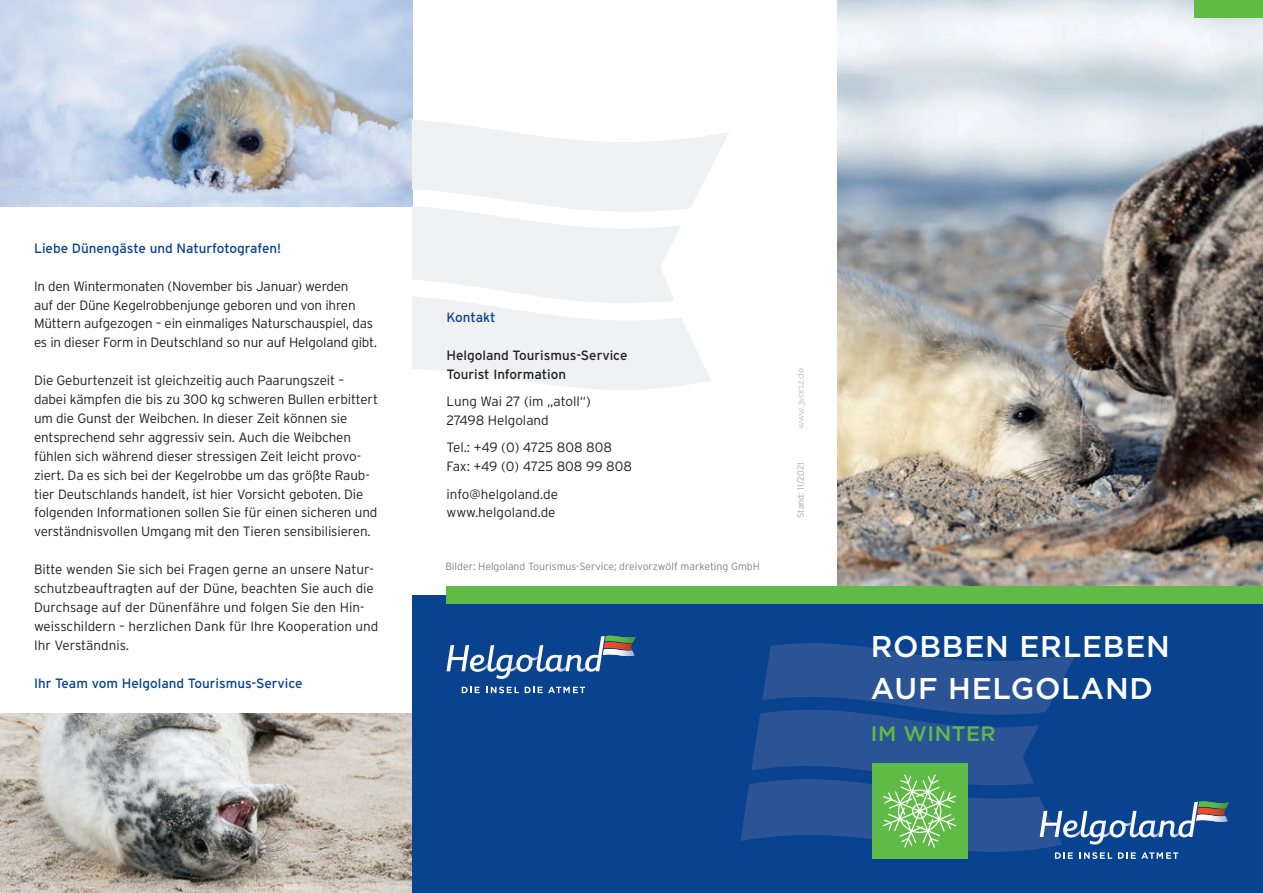
<style>
.page{position:relative;width:1263px;height:893px;background:#fff}
.page>*{position:absolute;margin:0;border:0;box-sizing:border-box;transform-origin:0 0}
.t1{font:500 30px/42px "Gotham";letter-spacing:.025em;color:#fff}
.t2{font:500 21px "Gotham";letter-spacing:.025em;color:#60bb46}
.t3{font:300 13.5px/18.9px "Interstate";letter-spacing:-.01em;color:#231f20}
.t4{font:13.5px "Interstate";color:#09428e}
.t5{font:13.5px/18.9px "Interstate";color:#231f20}
.t6{font:300 10.5px "Interstate";letter-spacing:-.005em;color:#808285}
.t7{font:300 9px "Interstate";letter-spacing:-.005em;color:#a8a9ad}
.t8{font:300 9px "Raleway";color:#a8a9ad}
</style>
<div class="page">
<img style="left:0;top:713px;width:412px;height:180px">
<img style="left:838px;top:0;width:425px;height:587px">
<div style="left:412px;top:595px;width:851px;height:298px;background:#09428e"></div>
<div style="left:446px;top:587px;width:817px;height:17px;background:#60bb46"></div>
<img style="left:0;top:0;width:412px;height:206px">
<div style="left:1195px;top:0;width:68px;height:17px;background:#60bb46"></div>
<svg style="left:740px;top:643px;width:489px;height:216px"></svg>
<svg style="left:462px;top:687px;width:18px;height:6px"></svg>
<svg style="left:486px;top:687px;width:33px;height:6px"></svg>
<svg style="left:525px;top:687px;width:60px;height:6px"></svg>
<svg style="left:446px;top:636px;width:190px;height:43px"></svg>
<svg style="left:412px;top:116px;width:317px;height:274px"></svg>
<p class="t4" style="left:34px;top:240px;width:249px">Liebe Dünengäste und Naturfotografen!</p>
<p class="t3" style="left:34px;top:276px;width:345px">In den Wintermonaten (November bis Januar) werden<br>auf der Düne Kegelrobbenjunge geboren und von ihren Müttern aufgezogen – ein einmaliges Naturschauspiel, das es in dieser Form in Deutschland so nur auf Helgoland gibt.</p>
<p class="t3" style="left:34px;top:371px;width:346px">Die Geburtenzeit ist gleichzeitig auch Paarungszeit – dabei kämpfen die bis zu 300 kg schweren Bullen erbittert um die Gunst der Weibchen. In dieser Zeit können sie entsprechend sehr aggressiv sein. Auch die Weibchen fühlen sich während dieser stressigen Zeit leicht provo&shy;ziert. Da es sich bei der Kegelrobbe um das größte Raub&shy;tier Deutschlands handelt, ist hier Vorsicht geboten. Die folgenden Informationen sollen Sie für einen sicheren und verständnisvollen Umgang mit den Tieren sensibilisieren.</p>
<p class="t3" style="left:34px;top:560px;width:346px">Bitte wenden Sie sich bei Fragen gerne an unsere Natur&shy;schutzbeauftragten auf der Düne, beachten Sie auch die Durchsage auf der Dünenfähre und folgen Sie den Hin&shy;weisschildern – herzlichen Dank für Ihre Kooperation und Ihr Verständnis.</p>
<p class="t4" style="left:34px;top:675px;width:270px">Ihr Team vom Helgoland Tourismus-Service</p>
<p class="t4" style="left:446px;top:309px;width:51px">Kontakt</p>
<p class="t5" style="left:446px;top:345px;width:183px">Helgoland Tourismus-Service<br>Tourist Information</p>
<p class="t3" style="left:446px;top:392px;width:146px">Lung Wai 27 (im „atoll“)<br>27498 Helgoland</p>
<p class="t3" style="left:446px;top:438px;width:187px">Tel.: +49 (0) 4725 808 808<br>Fax: +49 (0) 4725 808 99 808</p>
<p class="t3" style="left:446px;top:484px;width:113px">info@helgoland.de www.helgoland.de</p>
<p class="t6" style="left:445px;top:560px;width:316px">Bilder: Helgoland Tourismus-Service; dreivorzwölf marketing GmbH</p>
<p class="t8" style="left:795px;top:429px;width:63px;rotate:-90deg">www.3vor12.de</p>
<p class="t7" style="left:795px;top:518px;width:57px;rotate:-90deg">Stand: 11/2021</p>
<h1 class="t1" style="left:871px;top:625px;width:300px">ROBBEN ERLEBEN<br>AUF HELGOLAND</h1>
<h2 class="t2" style="left:871px;top:720px;width:126px">IM WINTER</h2>
</div>
